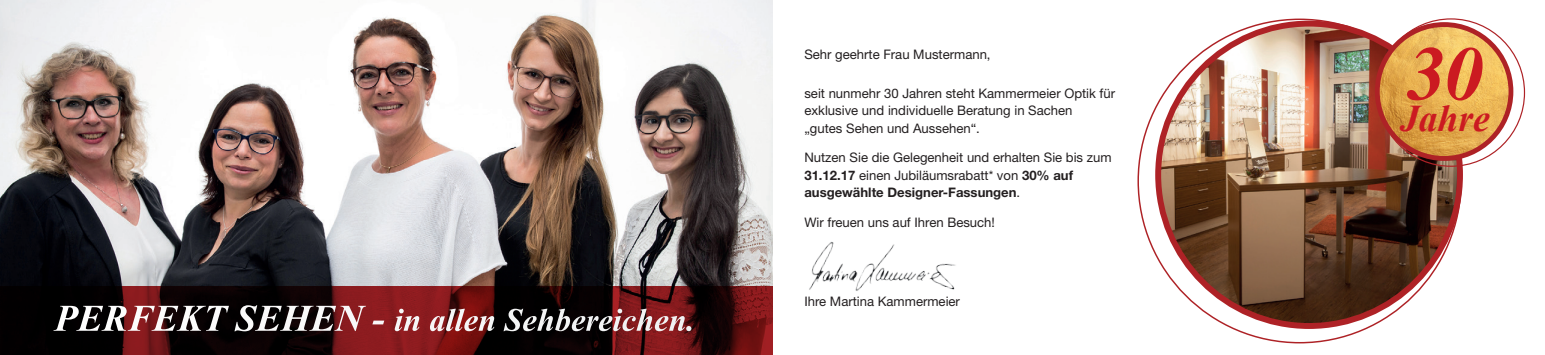
<style>
.page{position:relative;width:1545px;height:355px;background:#fff}
.page>*{position:absolute;margin:0;border:0;box-sizing:border-box;transform-origin:0 0}
.t1{font:italic 700 76.12px "Times";color:#cb1a21}
.t2{font:italic 700 37.62px "Times New Roman";color:#cb1a21}
.t3{font:italic 700 32.5px "Times New Roman";color:#fff}
.t4{font:13.12px/17.5px "Helvetica Neue LT Std";color:#231f20}
.s1{font-size:37.62px}
.s2{font-weight:700}
</style>
<div class="page">
<img style="left:0;top:0;width:772px;height:285px">
<img style="left:1158px;top:24px;width:302px;height:301px;border-radius:151px">
<img style="left:1377px;top:25px;width:134px;height:133px;border-radius:67px">
<div style="left:1375px;top:22px;width:138px;height:139px;border:5px solid #ae2226;border-radius:50%"></div>
<img style="left:809px;top:242px;width:147px;height:49px">
<svg style="left:0;top:285px;width:772px;height:69px;background:#380b0c"></svg>
<h3 class="t3" style="left:55px;top:297px;width:642px"><span class="s1">PERFEKT SEHEN -</span> in allen Sehbereichen.</h3>
<p class="t4" style="left:804px;top:45px;width:188px">Sehr geehrte Frau Mustermann,</p>
<p class="t4" style="left:804px;top:84px;width:312px">seit nunmehr 30 Jahren steht Kammermeier Optik für exklusive und individuelle Beratung in Sachen<br>„gutes Sehen und Aussehen“.</p>
<p class="t4" style="left:804px;top:148px;width:309px">Nutzen Sie die Gelegenheit und erhalten Sie bis zum<br><span class="s2">31.12.17</span> einen Jubiläumsrabatt* von <span class="s2">30% auf ausgewählte Designer-Fassungen</span>.</p>
<p class="t4" style="left:804px;top:213px;width:192px">Wir freuen uns auf Ihren Besuch!</p>
<p class="t4" style="left:804px;top:292px;width:157px">Ihre Martina Kammermeier</p>
<h1 class="t1" style="left:1408px;top:2px;width:78px">30</h1>
<h2 class="t2" style="left:1400px;top:92px;width:91px">Jahre</h2>
</div>
